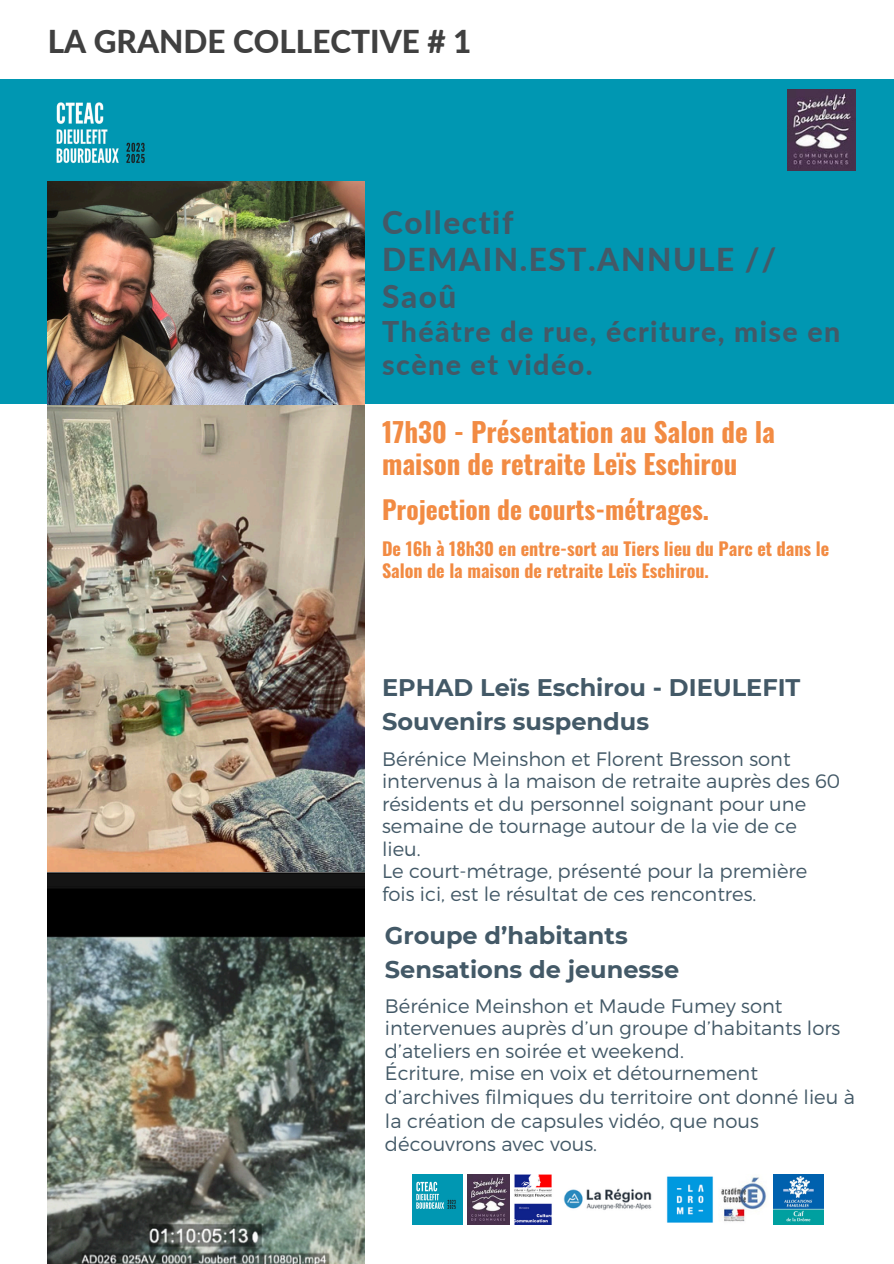
<style>
.page{position:relative;width:894px;height:1264px;background:#fff}
.page>*{position:absolute;margin:0;border:0;box-sizing:border-box;transform-origin:0 0}
.t1{font:800 31.5px/37.2px "Lato";letter-spacing:.05em;color:#435967}
.t2{font:800 31.5px "Lato";color:#404040}
.t3{font:800 28.5px/33.8px "Lato";letter-spacing:.05em;color:#435967}
.t4{font:700 27px/32px "Oswald";color:#f28b43}
.t5{font:700 25.5px "Oswald";color:#f28b43}
.t6{font:700 24px "Montserrat";color:#435967}
.t7{font:300 19.5px/22.5px "Montserrat";color:#435967}
.t8{font:700 18px/21.5px "Oswald";color:#f28b43}
</style>
<div class="page">
<img style="left:48px;top:404px;width:316px;height:859px">
<img style="left:0;top:80px;width:893px;height:324px">
<img style="left:48px;top:86px;width:112px;height:112px">
<img style="left:509px;top:1174px;width:43px;height:50px">
<img style="left:563px;top:1188px;width:89px;height:22px">
<img style="left:666px;top:1176px;width:47px;height:47px">
<img style="left:721px;top:1177px;width:46px;height:45px">
<img style="left:773px;top:1174px;width:50px;height:50px">
<img style="left:412px;top:1174px;width:51px;height:50px">
<img style="left:467px;top:1174px;width:42px;height:50px">
<img style="left:787px;top:89px;width:67px;height:81px">
<p class="t2" style="left:48px;top:21px;width:425px">LA GRANDE COLLECTIVE # 1</p>
<p class="t1" style="left:382px;top:203px;width:395px">Collectif<br>DEMAIN.EST.ANNULE //<br>Saoû</p>
<p class="t3" style="left:382px;top:314px;width:460px">Théâtre de rue, écriture, mise en scène et vidéo.</p>
<p class="t4" style="left:382px;top:415px;width:394px">17h30 - Présentation au Salon de la maison de retraite Leïs Eschirou</p>
<h2 class="t5" style="left:382px;top:489px;width:328px">Projection de courts-métrages.</h2>
<h3 class="t8" style="left:382px;top:537px;width:448px">De 16h à 18h30 en entre-sort au Tiers lieu du Parc et dans le<br>Salon de la maison de retraite Leïs Eschirou.</h3>
<h3 class="t6" style="left:382px;top:672px;width:419px">EPHAD Leïs Eschirou - DIEULEFIT</h3>
<h5 class="t6" style="left:382px;top:706px;width:268px">Souvenirs suspendus</h5>
<h4 class="t7" style="left:382px;top:746px;width:459px">Bérénice Meinshon et Florent Bresson sont intervenus à la maison de retraite auprès des 60 résidents et du personnel soignant pour une semaine de tournage autour de la vie de ce lieu.</h4>
<h4 class="t7" style="left:382px;top:858px;width:426px">Le court-métrage, présenté pour la première fois ici, est le résultat de ces rencontres.</h4>
<p class="t6" style="left:385px;top:920px;width:244px">Groupe d’habitants</p>
<p class="t6" style="left:385px;top:955px;width:295px">Sensations de jeunesse</p>
<h4 class="t7" style="left:385px;top:993px;width:457px">Bérénice Meinshon et Maude Fumey sont intervenues auprès d’un groupe d’habitants lors d’ateliers en soirée et weekend.</h4>
<h4 class="t7" style="left:385px;top:1060px;width:471px;line-height:23.7px">Écriture, mise en voix et détournement d’archives filmiques du territoire ont donné lieu à la création de capsules vidéo, que nous découvrons avec vous.</h4>
</div>
